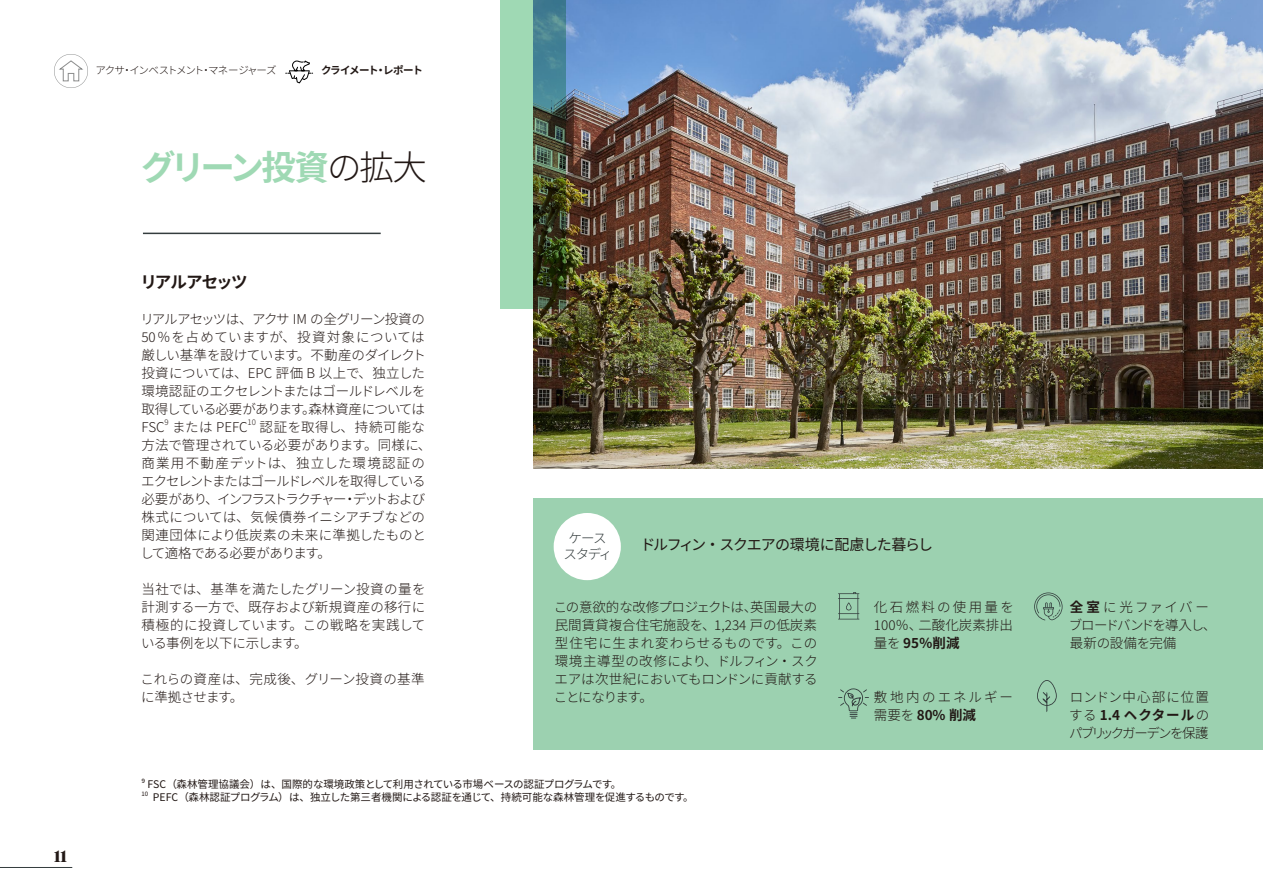
<style>
.page{position:relative;width:1263px;height:893px;background:#fff}
.page>*{position:absolute;margin:0;border:0;box-sizing:border-box;transform-origin:0 0}
.t1{font:700 34.5px "Source Han Sans JP";letter-spacing:-.135em;color:#9fd9b4}
.t2{font:700 16.5px "Source Han Sans JP";letter-spacing:-.075em;color:#221815}
.t3{font:700 16.5px "Publico Headline";color:#221815}
.t4{font:15px "Source Han Sans JP";letter-spacing:-.075em;color:#221815}
.t5{font:300 13.5px/18px "Source Han Sans JP";letter-spacing:-.015em;color:#221815;text-align:justify}
.t6{font:300 13.5px/18px "Source Han Sans JP";letter-spacing:.16em;color:#221815}
.t7{font:300 13.5px "Source Han Sans JP";letter-spacing:-.11em;color:#343c3d}
.t8{font:10.5px "Source Han Sans JP";letter-spacing:-.02em;color:#221815}
.t9{font:300 10.5px "Source Han Sans JP";letter-spacing:-.1em;color:#221815}
.t10{font:700 10.5px "Source Han Sans JP";letter-spacing:-.095em;color:#221815}
.t11{font:300 7.8px "Source Han Sans JP";color:#221815}
.t12{font:6.15px "Source Han Sans JP";color:#221815}
.s1{font-weight:300;color:#221815}
.s2{font-weight:700}
.s3{font-family:"Source Sans Pro"}
</style>
<div class="page">
<svg style="left:286px;top:60px;width:27px;height:24px"></svg>
<svg style="left:54px;top:54px;width:34px;height:34px"></svg>
<hr style="left:0;top:867px;width:72px;height:1px;background:#343c3d">
<hr style="left:143px;top:233px;width:238px;height:1px;background:#343c3d">
<div style="left:533px;top:499px;width:730px;height:251px;background:#9cd1b0"></div>
<div style="left:554px;top:513px;width:67px;height:67px;background:#fff;border-radius:50%"></div>
<svg style="left:838px;top:592px;width:21px;height:27px"></svg>
<svg style="left:838px;top:688px;width:31px;height:31px"></svg>
<svg style="left:1037px;top:680px;width:20px;height:32px"></svg>
<svg style="left:1034px;top:592px;width:28px;height:28px"></svg>
<img style="left:533px;top:0;width:729px;height:468px">
<svg style="left:501px;top:0;width:65px;height:309px;background:#729e85"></svg>
<p class="t9" style="left:96px;top:65px;width:182px">アクサ・インベストメント・マネージャーズ</p>
<p class="t10" style="left:321px;top:65px;width:103px">クライメート・レポート</p>
<h1 class="t1" style="left:141px;top:148px;width:287px">グリーン投資<span class="s1">の拡大</span></h1>
<p class="t3" style="left:54px;top:844px;width:15px">11</p>
<p class="t2" style="left:140px;top:273px;width:109px">リアルアセッツ</p>
<p class="t5" style="left:140px;top:310px;width:287px">リアルアセッツは、アクサ IM の全グリーン投資の50％を占めていますが、投資対象については厳しい基準を設けています。不動産のダイレクト投資については、EPC 評価 B 以上で、独立した環境認証のエクセレントまたはゴールドレベルを取得している必要があります。森林資産についてはFSC</p>
<p class="t11" style="left:165px;top:418px;width:6px">9</p>
<p class="t5" style="left:172px;top:418px;width:77px">または PEFC</p>
<p class="t11" style="left:248px;top:418px;width:10px">10</p>
<p class="t5" style="left:140px;top:418px;width:293px;text-align:left;text-indent:119px">認証を取得し、持続可能な方法で管理されている必要があります。同様に、商業用不動産デットは、独立した環境認証のエクセレントまたはゴールドレベルを取得している必要があり、インフラストラクチャー・デットおよび株式については、気候債券イニシアチブなどの関連団体により低炭素の未来に準拠したものとして適格である必要があります。</p>
<p class="t5" style="left:141px;top:580px;width:286px">当社では、基準を満たしたグリーン投資の量を計測する一方で、既存および新規資産の移行に積極的に投資しています。この戦略を実践している事例を以下に示します。</p>
<p class="t5" style="left:140px;top:670px;width:286px">これらの資産は、完成後、グリーン投資の基準に準拠させます。</p>
<p class="t7" style="left:568px;top:530px;width:40px">ケース</p>
<p class="t4" style="left:640px;top:536px;width:294px">ドルフィン・スクエアの環境に配慮した暮らし</p>
<p class="t7" style="left:564px;top:547px;width:50px">スタディ</p>
<p class="t5" style="left:554px;top:598px;width:266px">この意欲的な改修プロジェクトは、英国最大の民間賃貸複合住宅施設を、1,234 戸の低炭素型住宅に生まれ変わらせるものです。この環境主導型の改修により、ドルフィン・スクエアは次世紀においてもロンドンに貢献することになります。</p>
<p class="t5" style="left:874px;top:598px;width:141px">化石燃料の使用量を100％、二酸化炭素排出量を <span class="s2">95％削減</span></p>
<p class="t5" style="left:1069px;top:598px;width:149px;text-align:left"><span class="s2">全室</span>に光ファイバーブロードバンドを導入し、最新の設備を完備</p>
<p class="t6" style="left:874px;top:688px;width:141px">敷地内のエネルギー需要を <span class="s2">80% 削減</span></p>
<p class="t5" style="left:1069px;top:688px;width:142px">ロンドン中心部に位置する <span class="s2">1.4 ヘクタール</span>のパブリックガーデンを保護</p>
<p class="t8" style="left:141px;top:778px;width:481px"><span class="s3">⁹</span> FSC（森林管理協議会）は、国際的な環境政策として利用されている市場ベースの認証プログラムです。</p>
<p class="t12" style="left:141px;top:790px;width:8px">10</p>
<p class="t8" style="left:153px;top:792px;width:542px">PEFC（森林認証プログラム）は、独立した第三者機関による認証を通じて、持続可能な森林管理を促進するものです。</p>
</div>
